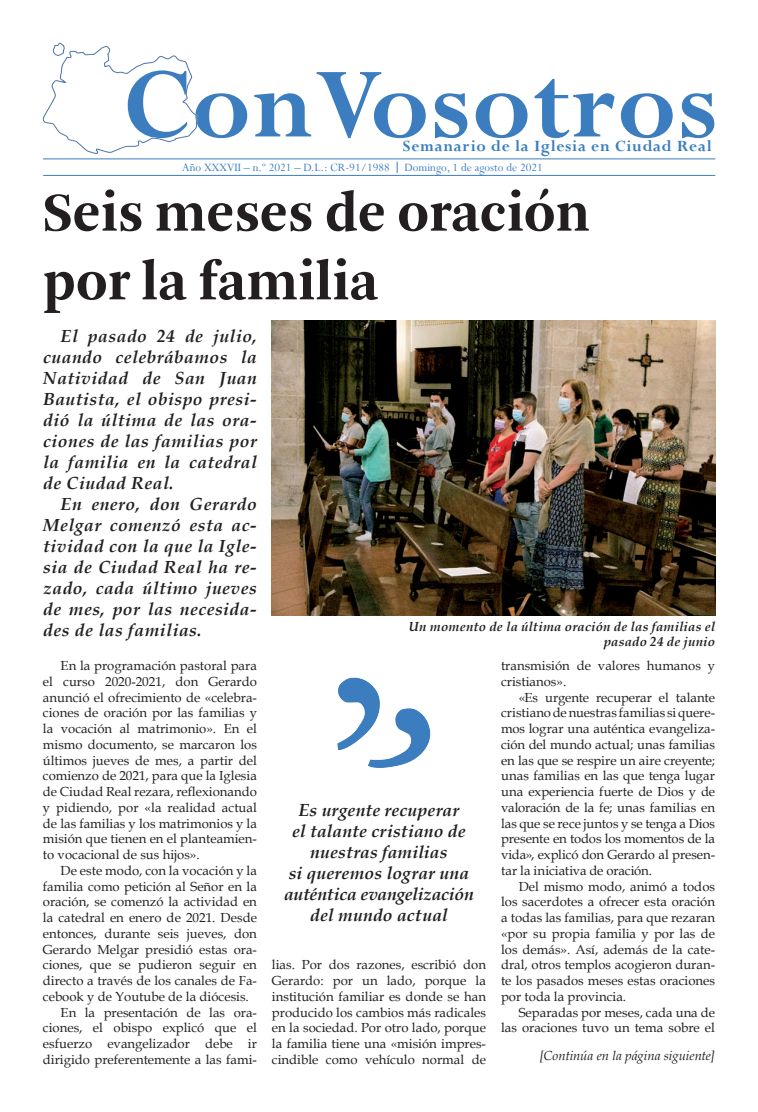
<style>
.page{position:relative;width:758px;height:1112px;background:#fff}
.page>*{position:absolute;margin:0;border:0;box-sizing:border-box;transform-origin:0 0}
.t1{font:700 110px "Perpetua";letter-spacing:.01em;color:#3b7dbe}
.t2{font:700 57.25px "Arnhem";color:#231f20}
.t3{font:italic 700 17.5px/21px "Book Antiqua";letter-spacing:.03em;color:#231f20;text-align:justify}
.t4{font:italic 700 17.5px/21px "Book Antiqua";letter-spacing:.005em;color:#231f20;text-align:center}
.t5{font:italic 700 17.5px/21px "Book Antiqua";letter-spacing:.01em;color:#231f20;text-align:center}
.t6{font:700 17.5px "Perpetua";letter-spacing:.04em;color:#3b7dbe}
.t7{font:13.12px/15.8px "Book Antiqua";color:#231f20;text-align:justify}
.t8{font:italic 700 13.12px/15.8px "Book Antiqua";letter-spacing:.015em;color:#231f20;text-align:right}
.t9{font:italic 13.12px "Book Antiqua";color:#231f20}
.t10{font:12.5px "Perpetua";color:#3b7dbe}
</style>
<div class="page">
<hr style="left:43px;top:159px;width:672px;height:1px;background:#3b7dbe">
<hr style="left:43px;top:175px;width:672px;height:1px;background:#3b7dbe">
<img style="left:42px;top:42px;width:156px;height:112px">
<img style="left:337px;top:677px;width:94px;height:91px">
<img style="left:272px;top:320px;width:443px;height:295px">
<p class="t1" style="left:123px;top:36px;width:596px">ConVosotros</p>
<p class="t6" style="left:403px;top:135px;width:310px">Semanario de la Iglesia en Ciudad Real</p>
<p class="t10" style="left:182px;top:159px;width:209px">Año XXXVII – n.º 2021 – D.L.: CR-91/1988</p>
<p class="t10" style="left:404px;top:159px;width:140px">Domingo, 1 de agosto de 2021</p>
<p class="t2" style="left:43px;top:181px;width:548px">Seis meses de oración</p>
<p class="t2" style="left:43px;top:249px;width:337px">por la familia</p>
<p class="t3" style="left:43px;top:325px;width:215px;text-indent:18px">El pasado 24 de julio, cuando celebrábamos la Natividad de San Juan Bautista, el obispo presi&shy;dió la última de las ora&shy;ciones de las familias por la familia en la catedral de Ciudad Real.</p>
<p class="t3" style="left:43px;top:493px;width:215px;text-indent:18px">En enero, don Gerardo Melgar comenzó esta ac&shy;tividad con la que la Igle&shy;sia de Ciudad Real ha re&shy;zado, cada último jueves de mes, por las necesida&shy;des de las familias.</p>
<p class="t7" style="left:43px;top:657px;width:215px;text-indent:18px">En la programación pastoral para el curso 2020-2021, don Gerardo anunció el ofrecimiento de «celebra&shy;ciones de oración por las familias y la vocación al matrimonio». En el mismo documento, se marcaron los últimos jueves de mes, a partir del comienzo de 2021, para que la Iglesia de Ciudad Real rezara, reflexionando y pidiendo, por «la realidad actual de las familias y los matrimonios y la misión que tienen en el planteamien&shy;to vocacional de sus hijos».</p>
<p class="t7" style="left:43px;top:862px;width:215px;text-indent:18px">De este modo, con la vocación y la familia como petición al Señor en la oración, se comenzó la actividad en la catedral en enero de 2021. Desde entonces, durante seis jueves, don Gerardo Melgar presidió estas ora&shy;ciones, que se pudieron seguir en directo a través de los canales de Fa&shy;cebook y de Youtube de la diócesis.</p>
<p class="t7" style="left:43px;top:1004px;width:215px;text-indent:18px">En la presentación de las ora&shy;ciones, el obispo explicó que el esfuerzo evangelizador debe ir dirigido preferentemente a las fami-</p>
<p class="t8" style="left:409px;top:618px;width:307px">Un momento de la última oración de las familias el pasado 24 de junio</p>
<p class="t5" style="left:292px;top:800px;width:175px">Es urgente recuperar el talante cristiano de nuestras familias</p>
<p class="t4" style="left:284px;top:863px;width:191px">si queremos lograr una auténtica evangelización del mundo actual</p>
<p class="t7" style="left:272px;top:957px;width:215px">lias. Por dos razones, escribió don Gerardo: por un lado, porque la institución familiar es donde se han producido los cambios más radicales en la sociedad. Por otro lado, porque la familia tiene una «misión impres&shy;cindible como vehículo normal de</p>
<p class="t7" style="left:501px;top:657px;width:215px">transmisión de valores humanos y cristianos».</p>
<p class="t7" style="left:501px;top:689px;width:215px;text-indent:18px">«Es urgente recuperar el talante cristiano de nuestras familias si quere&shy;mos lograr una auténtica evangeliza&shy;ción del mundo actual; unas familias en las que se respire un aire creyente; unas familias en las que tenga lugar una experiencia fuerte de Dios y de valoración de la fe; unas familias en las que se rece juntos y se tenga a Dios presente en todos los momentos de la vida», explicó don Gerardo al presen&shy;tar la iniciativa de oración.</p>
<p class="t7" style="left:501px;top:878px;width:215px;text-indent:18px">Del mismo modo, animó a todos los sacerdotes a ofrecer esta oración a todas las familias, para que rezaran «por su propia familia y por las de los demás». Así, además de la cate&shy;dral, otros templos acogieron duran&shy;te los pasados meses estas oraciones por toda la provincia.</p>
<p class="t7" style="left:501px;top:1004px;width:215px;text-align:right">Separadas por meses, cada una de las oraciones tuvo un tema sobre el</p>
<p class="t9" style="left:539px;top:1046px;width:177px">[Continúa en la página siguiente]</p>
</div>
